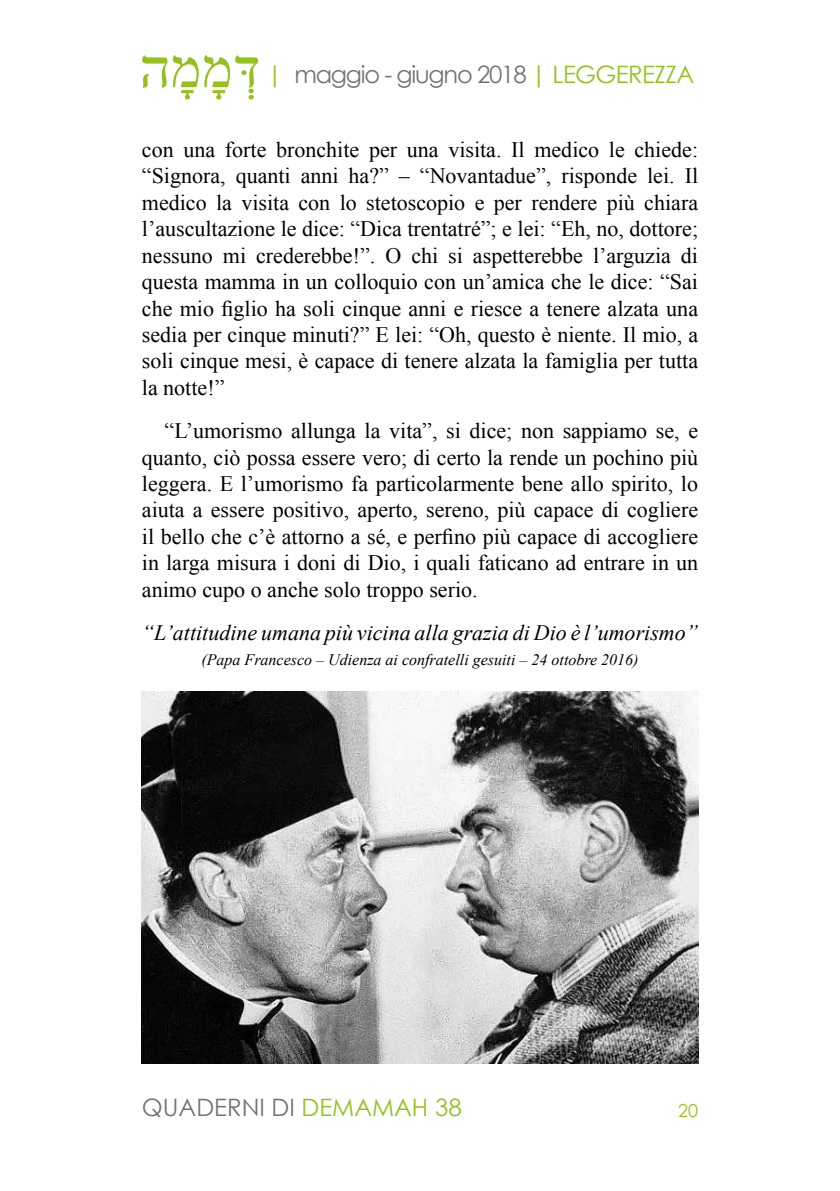
<style>
.page{position:relative;width:840px;height:1191px;background:#fff}
.page>*{position:absolute;margin:0;border:0;box-sizing:border-box;transform-origin:0 0}
.t1{font:24px "Century Gothic";letter-spacing:-.05em;color:#727271}
.t2{font:24px "Century Gothic";color:#727271}
.t3{font:22px/26.4px "Times New Roman";color:#000;text-align:justify}
.t4{font:italic 22px "Times New Roman";color:#000}
.t5{font:18px "Century Gothic";color:#95c11f}
.t6{font:italic 16px "Times New Roman";color:#000}
.s1{color:#95c11f}
</style>
<div class="page">
<img style="left:142px;top:692px;width:555px;height:371px">
<svg style="left:173px;top:55px;width:25px;height:44px"></svg>
<svg style="left:204px;top:55px;width:54px;height:45px"></svg>
<svg style="left:142px;top:55px;width:25px;height:33px"></svg>
<p class="t1" style="left:266px;top:58px;width:429px"><span class="s1">|</span> maggio - giugno 2018 <span class="s1">| LEGGEREZZA</span></p>
<p class="t3" style="left:142px;top:136px;width:557px">con una forte bronchite per una visita. Il medico le chiede: “Signora, quanti anni ha?” – “Novantadue”, risponde lei. Il medico la visita con lo stetoscopio e per rendere più chiara l’auscultazione le dice: “Dica trentatré”; e lei: “Eh, no, dottore; nessuno mi crederebbe!”. O chi si aspetterebbe l’arguzia di questa mamma in un colloquio con un’amica che le dice: “Sai che mio figlio ha soli cinque anni e riesce a tenere alzata una sedia per cinque minuti?” E lei: “Oh, questo è niente. Il mio, a soli cinque mesi, è capace di tenere alzata la famiglia per tutta la notte!”</p>
<p class="t3" style="left:142px;top:417px;width:557px;text-indent:23px">“L’umorismo allunga la vita”, si dice; non sappiamo se, e quanto, ciò possa essere vero; di certo la rende un pochino più leggera. E l’umorismo fa particolarmente bene allo spirito, lo aiuta a essere positivo, aperto, sereno, più capace di cogliere il bello che c’è attorno a sé, e perfino più capace di accogliere in larga misura i doni di Dio, i quali faticano ad entrare in un animo cupo o anche solo troppo serio.</p>
<p class="t4" style="left:142px;top:617px;width:557px">“L’attitudine umana più vicina alla grazia di Dio è l’umorismo”</p>
<p class="t6" style="left:201px;top:648px;width:438px">(Papa Francesco – Udienza ai confratelli gesuiti – 24 ottobre 2016)</p>
<p class="t2" style="left:142px;top:1090px;width:321px">QUADERNI DI <span class="s1">DEMAMAH 38</span></p>
<p class="t5" style="left:677px;top:1097px;width:21px">20</p>
</div>
